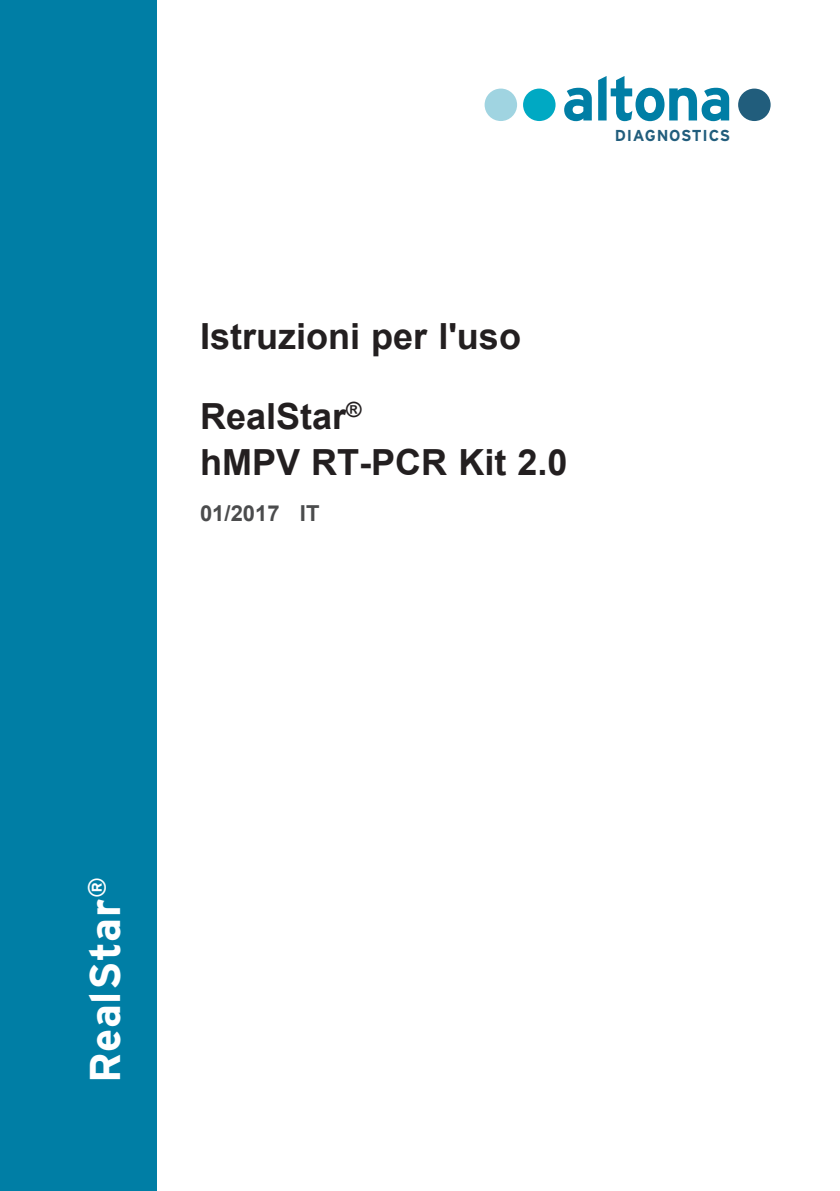
<style>
.page{position:relative;width:840px;height:1191px;background:#fff}
.page>*{position:absolute;margin:0;border:0;box-sizing:border-box;transform-origin:0 0}
.t1{font:700 61px "Interstate";letter-spacing:-.03em;color:#007ea5}
.t2{font:700 43px "Interstate";letter-spacing:.015em;color:#fff}
.Coverpage_handbook_n{font:700 36px "Arial";color:#231f20}
.Coverpage_kitname{font:700 36px "Arial";color:#231f20}
.Coverpage_productlin{font:700 36px "Arial";color:#231f20}
.Coverpage_version_in{font:700 22px "Arial";color:#4b4c4d}
.t3{font:700 15.8px "Interstate";letter-spacing:.04em;color:#215d7c}
</style>
<div class="page">
<div style="left:0;top:0;width:157px;height:1191px;background:#007ea5"></div>
<div style="left:484px;top:89px;width:33px;height:32px;background:#a0d4e1;border-radius:50%"></div>
<div style="left:522px;top:89px;width:33px;height:32px;background:#00a9c3;border-radius:50%"></div>
<div style="left:737px;top:89px;width:33px;height:32px;background:#215d7c;border-radius:50%"></div>
<h1 class="t1" style="left:561px;top:62px;width:173px">altona</h1>
<p class="t3" style="left:614px;top:126px;width:117px">DIAGNOSTICS</p>
<p class="Coverpage_handbook_n" style="left:200px;top:311px;width:322px">Istruzioni per l'uso</p>
<p class="Coverpage_productlin" style="left:200px;top:391px;width:163px">RealStar<sup>®</sup></p>
<p class="Coverpage_kitname" style="left:200px;top:437px;width:369px">hMPV RT-PCR Kit 2.0</p>
<p class="Coverpage_version_in" style="left:200px;top:497px;width:121px">01/2017 IT</p>
<p class="t2" style="left:79px;top:1082px;width:207px;rotate:-90deg">RealStar<sup>®</sup></p>
</div>
